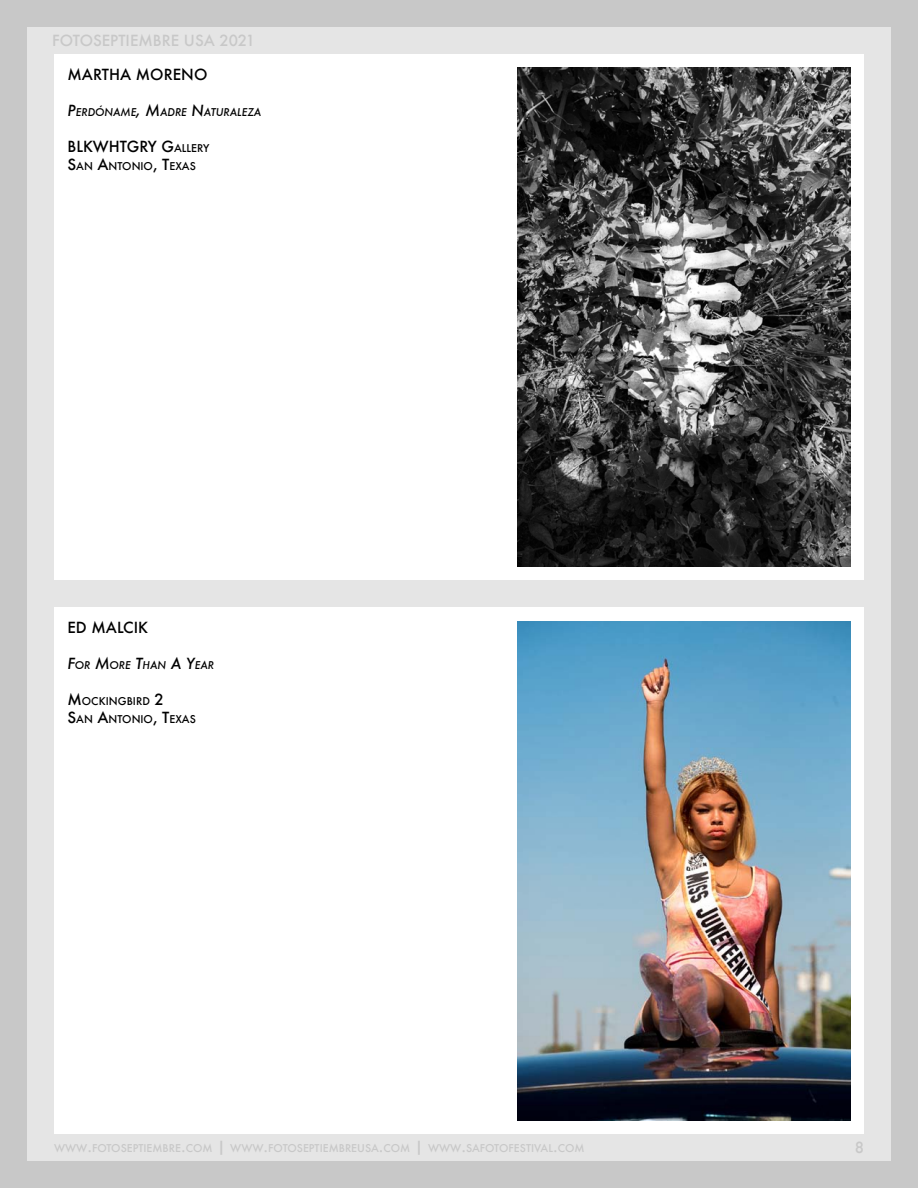
<style>
.page{position:relative;width:918px;height:1188px;background:#c8c8c8}
.page>*{position:absolute;margin:0;border:0;box-sizing:border-box;transform-origin:0 0}
.t1{font:500 15px "Futura";color:#000}
.t2{font:500 15px "Futura";color:#c8c8c8}
.t3{font:500 15px "Futura";color:#c8c8c8}
.t4{font:500 10.5px "Futura";color:#c8c8c8}
.t5{font:500 10.5px "Futura";color:#000}
.t6{font:italic 500 10.5px "Futura";color:#000}
.s1{font-size:15px}
.s2{font-size:10.5px}
</style>
<div class="page">
<div style="left:27px;top:27px;width:864px;height:1134px;background:#e5e5e5"></div>
<div style="left:54px;top:54px;width:810px;height:1080px;background:#fff"></div>
<div style="left:27px;top:580px;width:864px;height:28px;background:#e5e5e5"></div>
<img style="left:518px;top:68px;width:332px;height:499px">
<img style="left:518px;top:621px;width:332px;height:499px">
<p class="t2" style="left:52px;top:30px;width:205px">FOTOSEPTIEMBRE USA 2021</p>
<p class="t1" style="left:68px;top:64px;width:141px">MARTHA MORENO</p>
<p class="t6" style="left:68px;top:105px;width:195px"><span class="s1">P</span>ERDÓNAME<span class="s1">, M</span> ADRE <span class="s1">N</span>ATURALEZA</p>
<p class="t1" style="left:68px;top:136px;width:114px">BLKWHTGRY G<span class="s2">ALLE</span></p>
<p class="t5" style="left:197px;top:141px;width:14px">RY</p>
<p class="t5" style="left:68px;top:159px;width:50px"><span class="s1">S</span>AN <span class="s1">A</span>NTONIO</p>
<p class="t5" style="left:153px;top:159px;width:24px"><span class="s1">, T</span>EXAS</p>
<p class="t1" style="left:68px;top:618px;width:82px">ED MALCIK</p>
<p class="t6" style="left:68px;top:658px;width:148px"><span class="s1">F</span>OR <span class="s1">M</span> ORE <span class="s1">T</span>HAN <span class="s1">A Y</span>EAR</p>
<p class="t5" style="left:68px;top:694px;width:22px"><span class="s1">M</span>OCKINGBI</p>
<p class="t5" style="left:136px;top:694px;width:29px">RD <span class="s1">2</span></p>
<p class="t5" style="left:68px;top:712px;width:50px"><span class="s1">S</span>AN <span class="s1">A</span>NTONIO</p>
<p class="t5" style="left:153px;top:712px;width:24px"><span class="s1">, T</span>EXAS</p>
<p class="t4" style="left:54px;top:1140px;width:45px">WWW<span class="s1">.</span>FOTOSEPTIE</p>
<p class="t4" style="left:152px;top:1140px;width:123px">MBRE<span class="s1">.</span>COM <span class="s1">|</span> WWW<span class="s1">.</span>FOTOSEPTIE</p>
<p class="t4" style="left:329px;top:1140px;width:31px">MBREUSA</p>
<p class="t4" style="left:379px;top:1140px;width:95px"><span class="s1">.</span>COM <span class="s1">|</span> WWW<span class="s1">.</span>SAFOTOFESTI</p>
<p class="t4" style="left:534px;top:1140px;width:52px">VAL<span class="s1">.</span>COM</p>
<p class="t3" style="left:855px;top:1137px;width:11px">8</p>
</div>
